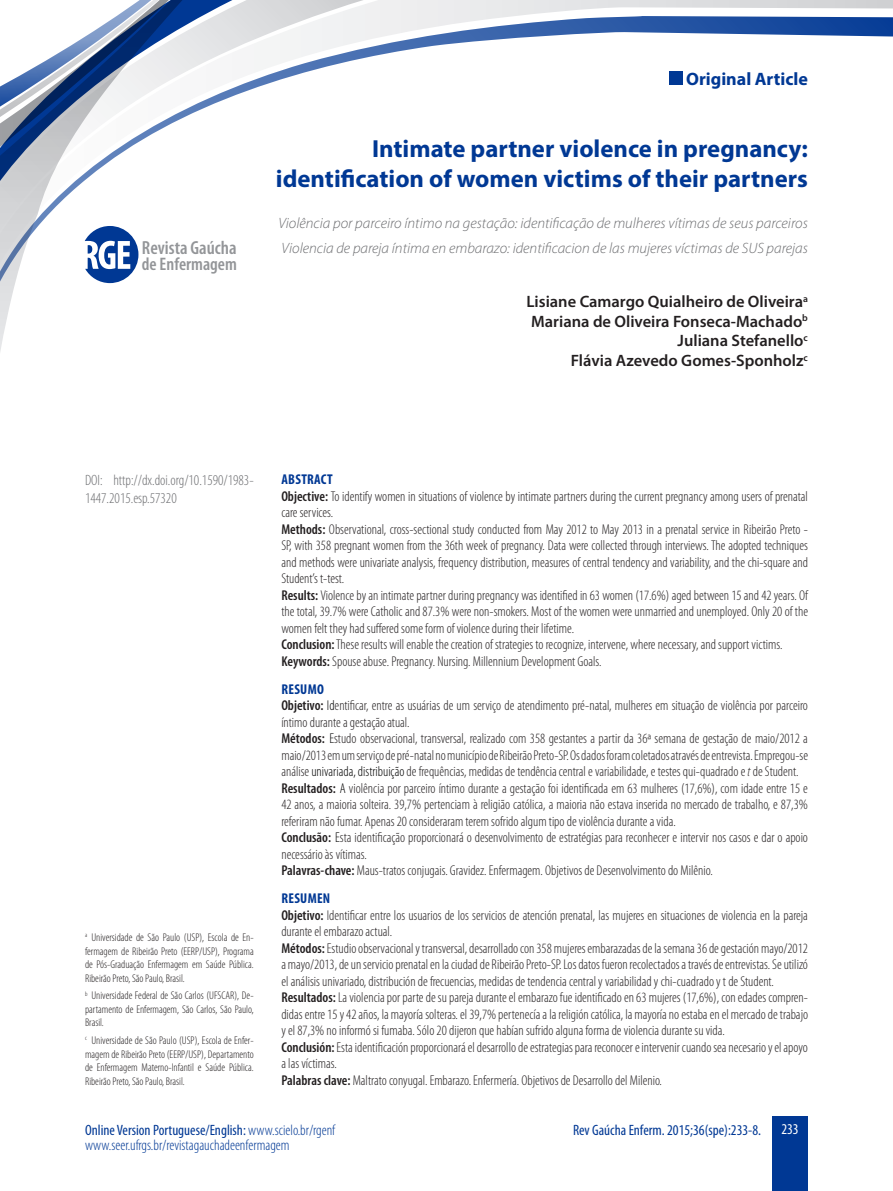
<style>
.page{position:relative;width:893px;height:1191px;background:#fff}
.page>*{position:absolute;margin:0;border:0;box-sizing:border-box;transform-origin:0 0}
.título1{font:700 24.75px/29.7px "Myriad Pro";color:#003894;text-align:right}
.t1{font:600 condensed 19.05px "Myriad Pro";color:#939598}
.t2{font:600 condensed 18.15px "Myriad Pro";color:#939598}
.t3{font:700 18px "Myriad Pro";color:#003894}
.autores{font:600 16.5px "Myriad Pro";color:#231f20}
.título2{font:italic 300 15px "Myriad Pro";color:#6c6d70}
.t4{font:condensed 15px "Myriad Pro";color:#003894}
.DOI{font:300 condensed 15px/18px "Myriad Pro";color:#6c6d70}
.t5{font:300 condensed 15px "Myriad Pro";color:#003894}
.t6{font:condensed 15px "Myriad Pro";color:#fff}
.resumo_texto{font:300 condensed 14.25px/16.5px "Myriad Pro";color:#231f20;text-align:justify}
.resumo_título{font:700 condensed 14.25px "Myriad Pro";letter-spacing:.02em;color:#003894}
.rodapé{font:300 condensed 11.25px/13.5px "Myriad Pro";color:#231f20;text-align:justify}
.s1{font-weight:600}
.s2{color:#000}
.s3{font-style:italic}
.s4{font-weight:300}
</style>
<div class="page">
<div style="left:772px;top:1116px;width:36px;height:75px;background:#003894"></div>
<svg style="left:202px;top:0;width:691px;height:109px"></svg>
<svg style="left:0;top:0;width:202px;height:352px"></svg>
<svg style="left:85px;top:226px;width:53px;height:57px"></svg>
<div style="left:669px;top:72px;width:13px;height:13px;background:#003894"></div>
<h2 class="t1" style="left:142px;top:237px;width:96px">Revista Gaúcha</h2>
<p class="t2" style="left:142px;top:254px;width:96px">de Enfermagem</p>
<p class="t3" style="left:686px;top:67px;width:123px">Original Article</p>
<p class="título1" style="left:276px;top:133px;width:533px">Intimate partner violence in pregnancy: identification of women victims of their partners</p>
<p class="título2" style="left:278px;top:215px;width:531px">Violência por parceiro íntimo na gestação: identificação de mulheres vítimas de seus parceiros</p>
<p class="título2" style="left:282px;top:240px;width:528px">Violencia de pareja íntima en embarazo: identificacion de las mujeres víctimas de SUS parejas</p>
<p class="autores" style="left:526px;top:293px;width:283px">Lisiane Camargo Quialheiro de Oliveira<sup>a</sup></p>
<p class="autores" style="left:531px;top:312px;width:278px">Mariana de Oliveira Fonseca-Machado<sup>b</sup></p>
<p class="autores" style="left:678px;top:332px;width:132px">Juliana Stefanello<sup>c</sup></p>
<p class="autores" style="left:571px;top:351px;width:239px">Flávia Azevedo Gomes-Sponholz<sup>c</sup></p>
<p class="DOI" style="left:85px;top:471px;width:170px">DOI: http://dx.doi.org/10.1590/1983-<br>1447.2015.esp.57320</p>
<p class="rodapé" style="left:85px;top:931px;width:170px"><sup>a</sup> Universidade de São Paulo (USP), Escola de En&shy;fermagem de Ribeirão Preto (EERP/USP), Programa de Pós-Graduação Enfermagem em Saúde Pública.<br>Ribeirão Preto, São Paulo, Brasil.</p>
<p class="rodapé" style="left:85px;top:989px;width:170px"><sup>b</sup> Universidade Federal de São Carlos (UFSCAR), De&shy;partamento de Enfermagem, São Carlos, São Paulo, Brasil.</p>
<p class="rodapé" style="left:85px;top:1034px;width:170px"><sup>c</sup> Universidade de São Paulo (USP), Escola de Enfer&shy;magem de Ribeirão Preto (EERP/USP), Departamento de Enfermagem Materno-Infantil e Saúde Pública.<br>Ribeirão Preto, São Paulo, Brasil.</p>
<p class="resumo_título" style="left:281px;top:472px;width:53px">ABSTRACT</p>
<p class="resumo_texto" style="left:281px;top:488px;width:528px"><span class="s1">Objective:</span> To identify women in situations of violence by intimate partners during the current pregnancy among users of prenatal care services.</p>
<p class="resumo_texto" style="left:281px;top:521px;width:528px"><span class="s1">Methods:</span> Observational, cross-sectional study conducted from May 2012 to May 2013 in a prenatal service in Ribeirão Preto - SP, with 358 pregnant women from the 36th week of pregnancy. Data were collected through interviews. The adopted techniques and methods were univariate analysis, frequency distribution, measures of central tendency and variability, and the chi-square and Student’s t-test.</p>
<p class="resumo_texto" style="left:281px;top:587px;width:528px"><span class="s1">Results:</span> Violence by an intimate partner during pregnancy was identified in 63 women (17.6%) aged between 15 and 42 years. Of the total, 39.7% were Catholic and 87.3% were non-smokers. Most of the women were unmarried and unemployed. Only 20 of the women felt they had suffered some form of violence during their lifetime.</p>
<p class="resumo_texto" style="left:281px;top:637px;width:503px"><span class="s1">Conclusion:</span> These results will enable the creation of strategies to recognize, intervene, where necessary, and support victims.</p>
<p class="resumo_texto" style="left:281px;top:653px;width:322px"><span class="s1">Keywords:</span> Spouse abuse. Pregnancy. Nursing. Millennium Development Goals.</p>
<p class="resumo_título" style="left:281px;top:681px;width:44px">RESUMO</p>
<p class="resumo_texto" style="left:281px;top:697px;width:528px"><span class="s1">Objetivo:</span> <span class="s2">Id</span>entificar, entre as usuárias de um serviço de atendimento pré-natal, mulheres em situação de violência por parceiro íntimo durante a gestação atual.</p>
<p class="resumo_texto" style="left:281px;top:730px;width:528px"><span class="s1">Métodos:</span> <span class="s2">E</span>studo observacional, transversal, realizado com 358 gestantes a partir da 36ª semana de gestação de maio/2012 a maio/2013 em um serviço de pré-natal no município de Ribeirão Preto-SP. Os dados foram coletados através de entrevista. Empregou-se análise <span class="s2">univariada, distribuição</span> de frequências, medidas de tendência central e variabilidade, e testes qui-quadrado e <span class="s3">t</span> de Student.</p>
<p class="resumo_texto" style="left:281px;top:780px;width:528px"><span class="s1">Resultados:</span> <span class="s2">A</span> violência por parceiro íntimo durante a gestação foi identificada em 63 mulheres (17,6%), com idade entre 15 e 42 anos, a maioria solteira. 39,7% pertenciam à religião católica, a maioria não estava inserida no mercado de trabalho, e 87,3% referiram não fumar. Apenas 20 consideraram terem sofrido algum tipo de violência durante a vida.</p>
<p class="resumo_texto" style="left:281px;top:829px;width:528px"><span class="s1">Conclusão:</span> <span class="s2">E</span>sta identificação proporcionará o desenvolvimento de estratégias para reconhecer e intervir nos casos e dar o apoio necessário às vítimas.</p>
<p class="resumo_texto" style="left:281px;top:862px;width:433px"><span class="s1">Palavras-chave:</span> Maus-tratos conjugais. Gravidez. Enfermagem. Objetivos de Desenvolvimento do Milênio.</p>
<p class="resumo_título" style="left:281px;top:890px;width:50px">RESUMEN</p>
<p class="resumo_texto" style="left:281px;top:907px;width:528px"><span class="s1">Objetivo:</span> Identificar entre los usuarios de los servicios de atención prenatal, las mujeres en situaciones de violencia en la pareja durante el embarazo actual.</p>
<p class="resumo_texto" style="left:281px;top:940px;width:528px"><span class="s1">Métodos:</span> Estudio observacional y transversal, desarrollado con 358 mujeres embarazadas de la semana 36 de gestación mayo/2012 a mayo/2013, de un servicio prenatal en la ciudad de Ribeirão Preto-SP. Los datos fueron recolectados a través de entrevistas. Se utilizó el análisis univariado, distribución de frecuencias, medidas de tendencia central y variabilidad y chi-cuadrado y t de Student.</p>
<p class="resumo_texto" style="left:281px;top:989px;width:528px"><span class="s1">Resultados:</span> La violencia por parte de su pareja durante el embarazo fue identificado en 63 mujeres (17,6%), con edades compren&shy;didas entre 15 y 42 años, la mayoría solteras. el 39,7% pertenecía a la religión católica, la mayoría no estaba en el mercado de trabajo y el 87,3% no informó si fumaba. Sólo 20 dijeron que habían sufrido alguna forma de violencia durante su vida.</p>
<p class="resumo_texto" style="left:281px;top:1039px;width:528px"><span class="s1">Conclusión:</span> Esta identificación proporcionará el desarrollo de estrategias para reconocer e intervenir cuando sea necesario y el apoyo a las víctimas.</p>
<p class="resumo_texto" style="left:281px;top:1072px;width:382px"><span class="s1">Palabras clave:</span> Maltrato conyugal. Embarazo. Enfermería. Objetivos de Desarrollo del Milenio.</p>
<p class="t4" style="left:85px;top:1122px;width:252px">Online Version Portuguese/English: <span class="s4">www.scielo.br/rgenf</span></p>
<p class="t4" style="left:573px;top:1122px;width:190px">Rev Gaúcha Enferm. 2015;36(spe):233-8.</p>
<p class="t6" style="left:781px;top:1121px;width:19px">233</p>
<p class="t5" style="left:85px;top:1137px;width:206px">www.seer.ufrgs.br/revistagauchadeenfermagem</p>
</div>
